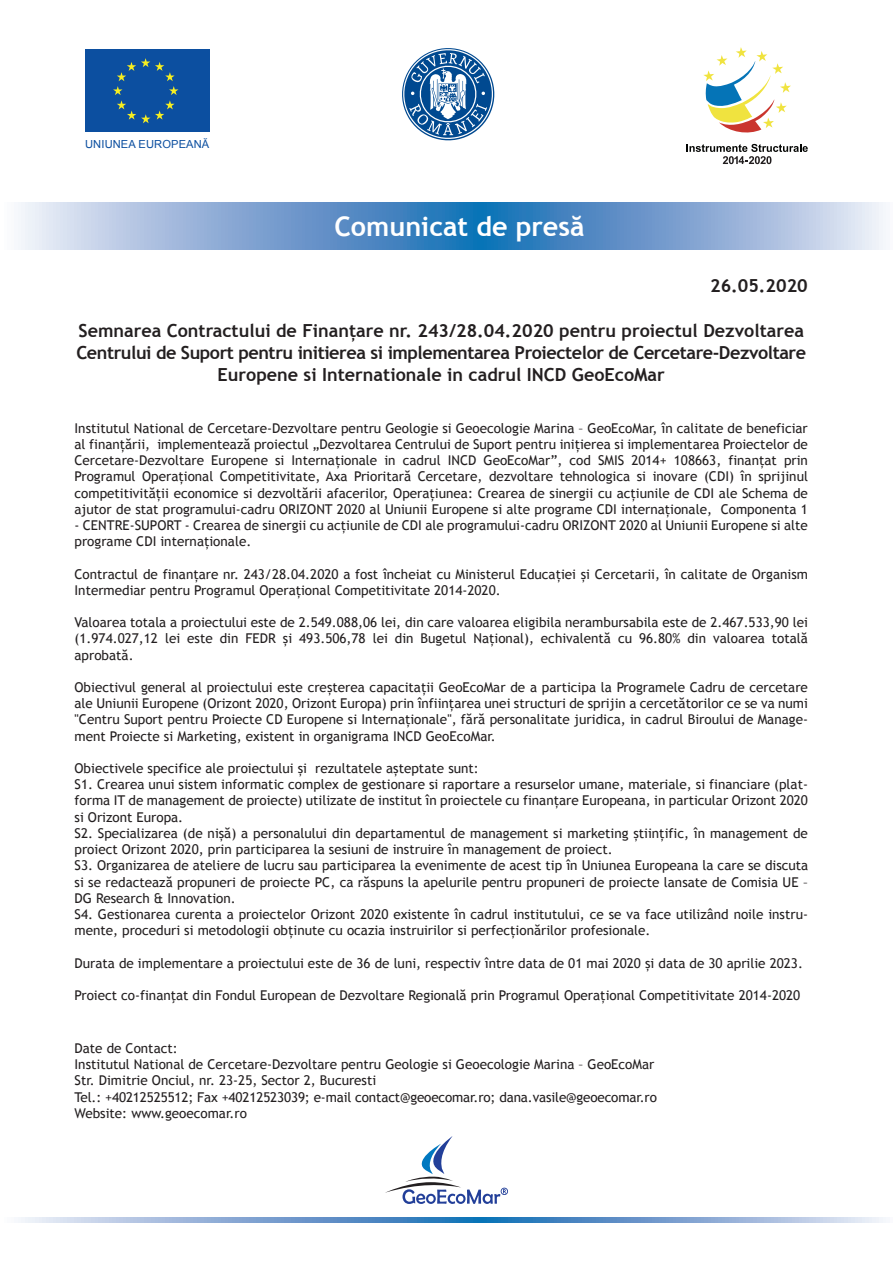
<style>
.page{position:relative;width:893px;height:1263px;background:#fff}
.page>*{position:absolute;margin:0;border:0;box-sizing:border-box;transform-origin:0 0}
.t1{font:700 27px "Trebuchet MS";color:#fff}
.t2{font:700 18px/21.6px "Trebuchet MS";color:#231f20;text-align:center}
.t3{font:13.5px/16.2px "Trebuchet MS";color:#231f20}
.t4{font:11.1px "Arial";letter-spacing:.01em;color:#0c4fa0}
</style>
<div class="page">
<svg style="left:703px;top:47px;width:88px;height:86px"></svg>
<svg style="left:686px;top:144px;width:122px;height:20px"></svg>
<div style="left:85px;top:49px;width:125px;height:83px;background:#0c4fa0"></div>
<svg style="left:113px;top:58px;width:65px;height:65px"></svg>
<svg style="left:402px;top:48px;width:93px;height:93px"></svg>
<svg style="left:18px;top:202px;width:868px;height:48px;background:#80a8d3"></svg>
<svg style="left:18px;top:1218px;width:868px;height:4px;background:#80a8d3"></svg>
<svg style="left:385px;top:1136px;width:123px;height:68px"></svg>
<p class="t4" style="left:85px;top:137px;width:126px">UNIUNEA EUROPEANĂ</p>
<h1 class="t1" style="left:334px;top:209px;width:252px">Comunicat de presă</h1>
<h2 class="t2" style="left:710px;top:274px;width:99px">26.05.2020</h2>
<h2 class="t2" style="left:76px;top:320px;width:731px">Semnarea Contractului de Finanțare nr. 243/28.04.2020 pentru proiectul Dezvoltarea<br>Centrului de Suport pentru initierea si implementarea Proiectelor de Cercetare-Dezvoltare<br>Europene si Internationale in cadrul INCD GeoEcoMar</h2>
<p class="t3" style="left:75px;top:420px;width:735px;text-align:justify">Institutul National de Cercetare-Dezvoltare pentru Geologie si Geoecologie Marina – GeoEcoMar, în calitate de beneficiar al finanțării, implementează proiectul „Dezvoltarea Centrului de Suport pentru inițierea si implementarea Proiectelor de Cercetare-Dezvoltare Europene si Internaționale in cadrul INCD GeoEcoMar”, cod SMIS 2014+ 108663, finanțat prin Programul Operațional Competitivitate, Axa Prioritară Cercetare, dezvoltare tehnologica si inovare (CDI) în sprijinul competitivității economice si dezvoltării afacerilor, Operațiunea: Crearea de sinergii cu acțiunile de CDI ale Schema de ajutor de stat programului-cadru ORIZONT 2020 al Uniunii Europene si alte programe CDI internaționale, Componenta 1</p>
<p class="t3" style="left:75px;top:517px;width:735px">- CENTRE-SUPORT - Crearea de sinergii cu acțiunile de CDI ale programului-cadru ORIZONT 2020 al Uniunii Europene si alte programe CDI internaționale.</p>
<p class="t3" style="left:75px;top:566px;width:735px">Contractul de finanțare nr. 243/28.04.2020 a fost încheiat cu Ministerul Educației și Cercetarii, în calitate de Organism<br>Intermediar pentru Programul Operațional Competitivitate 2014-2020.</p>
<p class="t3" style="left:75px;top:614px;width:735px;text-align:justify">Valoarea totala a proiectului este de 2.549.088,06 lei, din care valoarea eligibila nerambursabila este de 2.467.533,90 lei (1.974.027,12 lei este din FEDR și 493.506,78 lei din Bugetul Național), echivalentă cu 96.80% din valoarea totală aprobată.</p>
<p class="t3" style="left:75px;top:679px;width:735px;text-align:justify">Obiectivul general al proiectului este creșterea capacitații GeoEcoMar de a participa la Programele Cadru de cercetare ale Uniunii Europene (Orizont 2020, Orizont Europa) prin înființarea unei structuri de sprijin a cercetătorilor ce se va numi "Centru Suport pentru Proiecte CD Europene si Internaționale", fără personalitate juridica, in cadrul Biroului de Manage&shy;ment Proiecte si Marketing, existent in organigrama INCD GeoEcoMar.</p>
<p class="t3" style="left:75px;top:760px;width:735px">Obiectivele specifice ale proiectului și rezultatele așteptate sunt:<br>S1. Crearea unui sistem informatic complex de gestionare si raportare a resurselor umane, materiale, si financiare (plat&shy;forma IT de management de proiecte) utilizate de institut în proiectele cu finanțare Europeana, in particular Orizont 2020 si Orizont Europa.<br>S2. Specializarea (de nișă) a personalului din departamentul de management si marketing științific, în management de proiect Orizont 2020, prin participarea la sesiuni de instruire în management de proiect.<br>S3. Organizarea de ateliere de lucru sau participarea la evenimente de acest tip în Uniunea Europeana la care se discuta si se redactează propuneri de proiecte PC, ca răspuns la apelurile pentru propuneri de proiecte lansate de Comisia UE – DG Research &amp; Innovation.<br>S4. Gestionarea curenta a proiectelor Orizont 2020 existente în cadrul institutului, ce se va face utilizând noile instru&shy;mente, proceduri si metodologii obținute cu ocazia instruirilor si perfecționărilor profesionale.</p>
<p class="t3" style="left:75px;top:955px;width:730px">Durata de implementare a proiectului este de 36 de luni, respectiv între data de 01 mai 2020 și data de 30 aprilie 2023.</p>
<p class="t3" style="left:75px;top:987px;width:727px">Proiect co-finanţat din Fondul European de Dezvoltare Regională prin Programul Operațional Competitivitate 2014-2020</p>
<p class="t3" style="left:75px;top:1040px;width:584px">Date de Contact:<br>Institutul National de Cercetare-Dezvoltare pentru Geologie si Geoecologie Marina – GeoEcoMar Str. Dimitrie Onciul, nr. 23-25, Sector 2, Bucuresti<br>Tel.: +40212525512; Fax +40212523039; e-mail contact@geoecomar.ro; dana.vasile@geoecomar.ro Website: www.geoecomar.ro</p>
</div>
